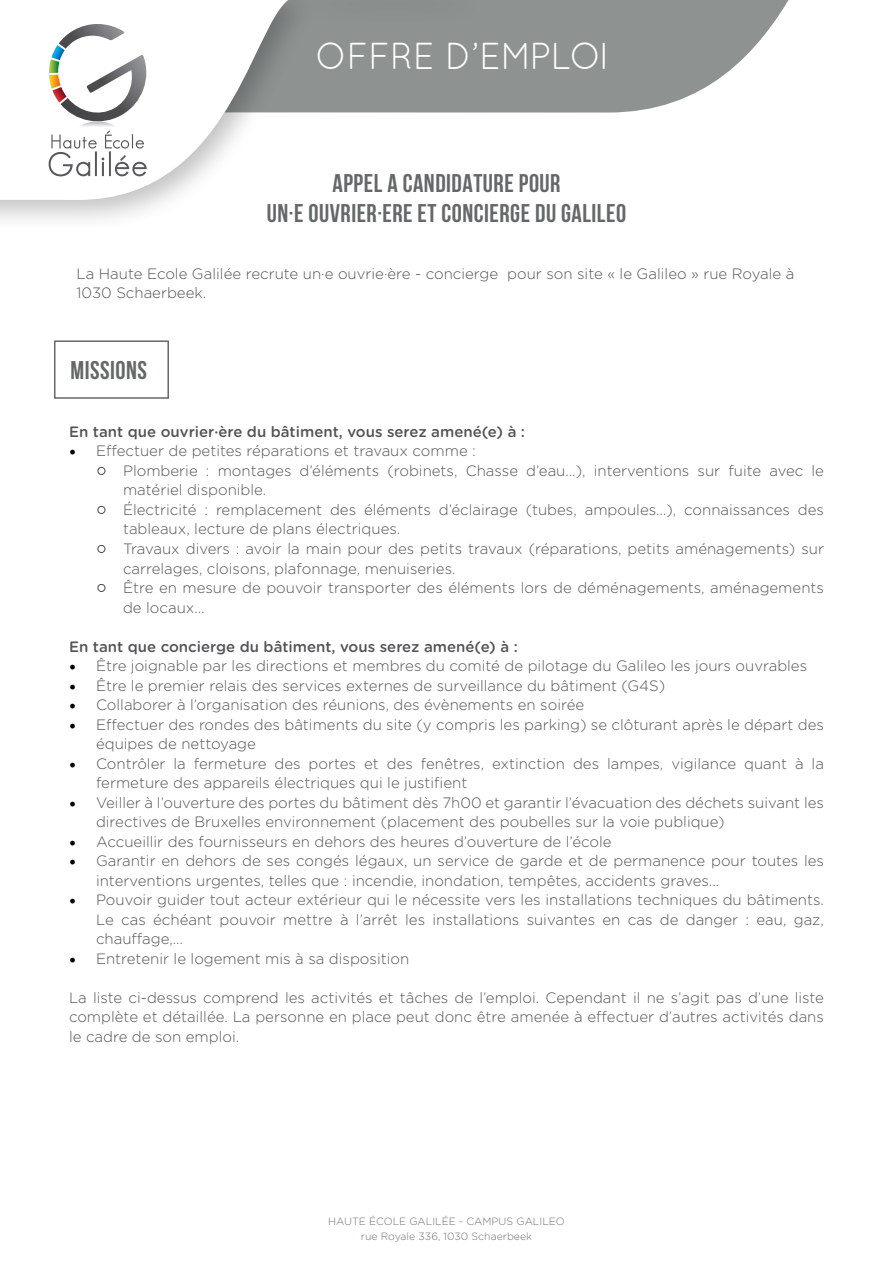
<style>
.page{position:relative;width:893px;height:1263px;background:#fff}
.page>*{position:absolute;margin:0;border:0;box-sizing:border-box;transform-origin:0 0}
.t1{font:37.5px "Quicksand";letter-spacing:-.02em;color:#fff}
.t2{font:700 25.5px/30.6px "Bebas Neue";letter-spacing:.02em;color:#656868;text-align:center}
.t3{font:300 15px/19.5px "Gotham Rounded";color:#545457}
.t4{font:500 15px "Gotham Rounded";color:#545457}
.t5{font:300 10.5px/15px "Gotham Rounded";color:#6d7172;text-align:center}
.s1{font-family:"Minion Pro";font-weight:400;font-size:18px;color:#000001}
.s2{font-family:"Arial";font-weight:400;font-size:18px;color:#000001}
</style>
<div class="page">
<svg style="left:493px;top:0;width:296px;height:113px;fill:#8e9392"></svg>
<div style="left:0;top:0;width:493px;height:233px;background:#000001;opacity:.25"></div>
<svg style="left:0;top:0;width:470px;height:200px"></svg>
<svg style="left:49px;top:24px;width:102px;height:152px"></svg>
<div style="left:54px;top:340px;width:115px;height:59px;border:2px solid #656868"></div>
<h1 class="t1" style="left:315px;top:34px;width:296px">OFFRE D’EMPLOI</h1>
<h2 class="t2" style="left:267px;top:167px;width:361px">APPEL A CANDIDATURE POUR<br>UN·E OUVRIER·ERE ET CONCIERGE DU GALILEO</h2>
<p class="t3" style="left:76px;top:263px;width:719px">La Haute Ecole Galilée recrute un·e ouvrie·ère - concierge pour son site « le Galileo » rue Royale à<br>1030 Schaerbeek.</p>
<h2 class="t2" style="left:70px;top:355px;width:78px">MISSIONS</h2>
<p class="t4" style="left:69px;top:421px;width:458px">En tant que ouvrier·ère du bâtiment, vous serez amené(e) à :</p>
<p class="t3" style="left:69px;top:441px;width:408px"><span class="s1">•</span> Effectuer de petites réparations et travaux comme :</p>
<p class="t3" style="left:123px;top:460px;width:702px;text-indent:-27px"><span class="s2">○</span> Plomberie : montages d’éléments (robinets, Chasse d’eau…), interventions sur fuite avec le matériel disponible.</p>
<p class="t3" style="left:123px;top:499px;width:702px;text-indent:-27px"><span class="s2">○</span> Électricité : remplacement des éléments d’éclairage (tubes, ampoules…), connaissances des tableaux, lecture de plans électriques.</p>
<p class="t3" style="left:123px;top:538px;width:702px;text-indent:-27px"><span class="s2">○</span> Travaux divers : avoir la main pour des petits travaux (réparations, petits aménagements) sur carrelages, cloisons, plafonnage, menuiseries.</p>
<p class="t3" style="left:123px;top:577px;width:702px;text-indent:-27px"><span class="s2">○</span> Être en mesure de pouvoir transporter des éléments lors de déménagements, aménagements de locaux…</p>
<p class="t4" style="left:69px;top:635px;width:450px">En tant que concierge du bâtiment, vous serez amené(e) à :</p>
<p class="t3" style="left:69px;top:655px;width:740px"><span class="s1">•</span> Être joignable par les directions et membres du comité de pilotage du Galileo les jours ouvrables</p>
<p class="t3" style="left:69px;top:675px;width:598px"><span class="s1">•</span> Être le premier relais des services externes de surveillance du bâtiment (G4S)</p>
<p class="t3" style="left:69px;top:694px;width:517px"><span class="s1">•</span> Collaborer à l’organisation des réunions, des évènements en soirée</p>
<p class="t3" style="left:96px;top:714px;width:729px;text-indent:-27px"><span class="s1">•</span> Effectuer des rondes des bâtiments du site (y compris les parking) se clôturant après le départ des équipes de nettoyage</p>
<p class="t3" style="left:96px;top:753px;width:729px;text-indent:-27px"><span class="s1">•</span> Contrôler la fermeture des portes et des fenêtres, extinction des lampes, vigilance quant à la fermeture des appareils électriques qui le justifient</p>
<p class="t3" style="left:96px;top:792px;width:729px;text-indent:-27px"><span class="s1">•</span> Veiller à l’ouverture des portes du bâtiment dès 7h00 et garantir l’évacuation des déchets suivant les directives de Bruxelles environnement (placement des poubelles sur la voie publique)</p>
<p class="t3" style="left:69px;top:831px;width:544px"><span class="s1">•</span> Accueillir des fournisseurs en dehors des heures d’ouverture de l’école</p>
<p class="t3" style="left:96px;top:850px;width:729px;text-indent:-27px"><span class="s1">•</span> Garantir en dehors de ses congés légaux, un service de garde et de permanence pour toutes les interventions urgentes, telles que : incendie, inondation, tempêtes, accidents graves...</p>
<p class="t3" style="left:96px;top:889px;width:729px;text-align:justify;text-indent:-27px"><span class="s1">•</span> Pouvoir guider tout acteur extérieur qui le nécessite vers les installations techniques du bâtiments.<br>Le cas échéant pouvoir mettre à l’arrêt les installations suivantes en cas de danger : eau, gaz, chauffage,…</p>
<p class="t3" style="left:69px;top:948px;width:342px"><span class="s1">•</span> Entretenir le logement mis à sa disposition</p>
<p class="t3" style="left:69px;top:987px;width:756px;text-align:justify">La liste ci-dessus comprend les activités et tâches de l’emploi. Cependant il ne s’agit pas d’une liste complète et détaillée. La personne en place peut donc être amenée à effectuer d’autres activités dans le cadre de son emploi.</p>
<p class="t5" style="left:328px;top:1213px;width:238px">HAUTE ÉCOLE GALILÉE - CAMPUS GALILEO rue Royale 336, 1030 Schaerbeek</p>
</div>
